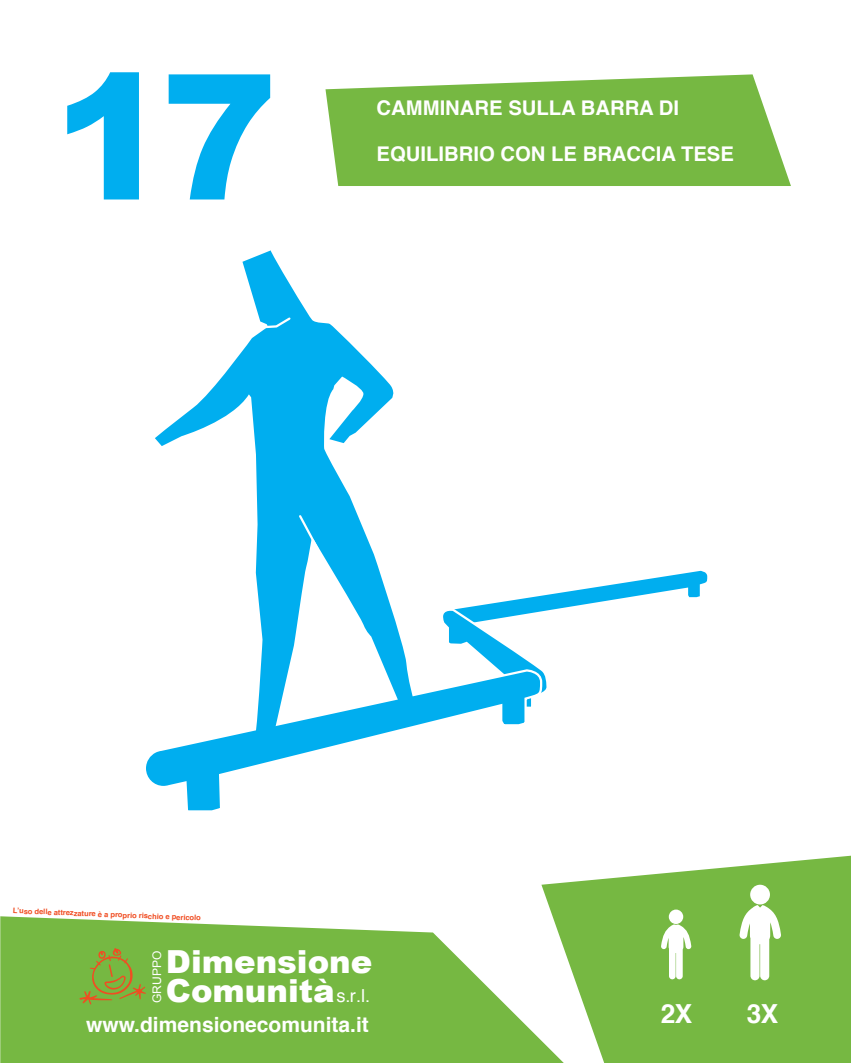
<style>
.page{position:relative;width:851px;height:1063px;background:#fff}
.page>*{position:absolute;margin:0;border:0;box-sizing:border-box;transform-origin:0 0}
.t1{font:900 174.75px "Arial";color:#00aeef}
.t2{font:900 31.72px "Arial";color:#fff}
.t3{font:700 26.25px "Helvetica";color:#fff}
.t4{font:700 21px "Helvetica";color:#fff}
.t5{font:700 20.25px "Helvetica";color:#fff}
.t6{font:11.85px "Arial";color:#fff}
.t7{font:700 7.5px "Helvetica";color:#f04d22}
.s1{font-family:"Helvetica";font-weight:400;font-size:17.92px}
</style>
<div class="page">
<svg style="left:0;top:916px;width:541px;height:147px;background:#8ac25e"></svg>
<svg style="left:541px;top:856px;width:309px;height:207px;fill:#76b842"></svg>
<div style="left:668px;top:910px;width:15px;height:14px;background:#fff;border-radius:50%"></div>
<svg style="left:660px;top:924px;width:31px;height:55px"></svg>
<div style="left:750px;top:885px;width:19px;height:20px;background:#fff;border-radius:50%"></div>
<svg style="left:739px;top:905px;width:42px;height:75px"></svg>
<svg style="left:79px;top:948px;width:67px;height:57px;background:#88a73d"></svg>
<svg style="left:443px;top:571px;width:264px;height:121px"></svg>
<svg style="left:146px;top:668px;width:397px;height:143px"></svg>
<svg style="left:155px;top:250px;width:258px;height:481px"></svg>
<svg style="left:297px;top:513px;width:23px;height:39px"></svg>
<svg style="left:263px;top:316px;width:29px;height:13px"></svg>
<svg style="left:325px;top:74px;width:465px;height:112px;background:#85c058"></svg>
<h1 class="t1" style="left:53px;top:10px;width:226px">17</h1>
<p class="t5" style="left:376px;top:91px;width:304px">CAMMINARE SULLA BARRA DI</p>
<p class="t5" style="left:376px;top:137px;width:359px">EQUILIBRIO CON LE BRACCIA TESE</p>
<p class="t7" style="left:13px;top:905px;width:189px;rotate:2deg">L’uso delle attrezzature è a proprio rischio e pericolo</p>
<h2 class="t2" style="left:166px;top:939px;width:208px">Dimensione</h2>
<h3 class="t6" style="left:149px;top:1003px;width:54px;rotate:-90deg">GRUPPO</h3>
<h2 class="t2" style="left:166px;top:967px;width:206px">Comunità<span class="s1">s.r.l.</span></h2>
<h3 class="t4" style="left:86px;top:1007px;width:284px">www.dimensionecomunita.it</h3>
<p class="t3" style="left:660px;top:993px;width:33px">2X</p>
<p class="t3" style="left:746px;top:993px;width:33px">3X</p>
</div>
